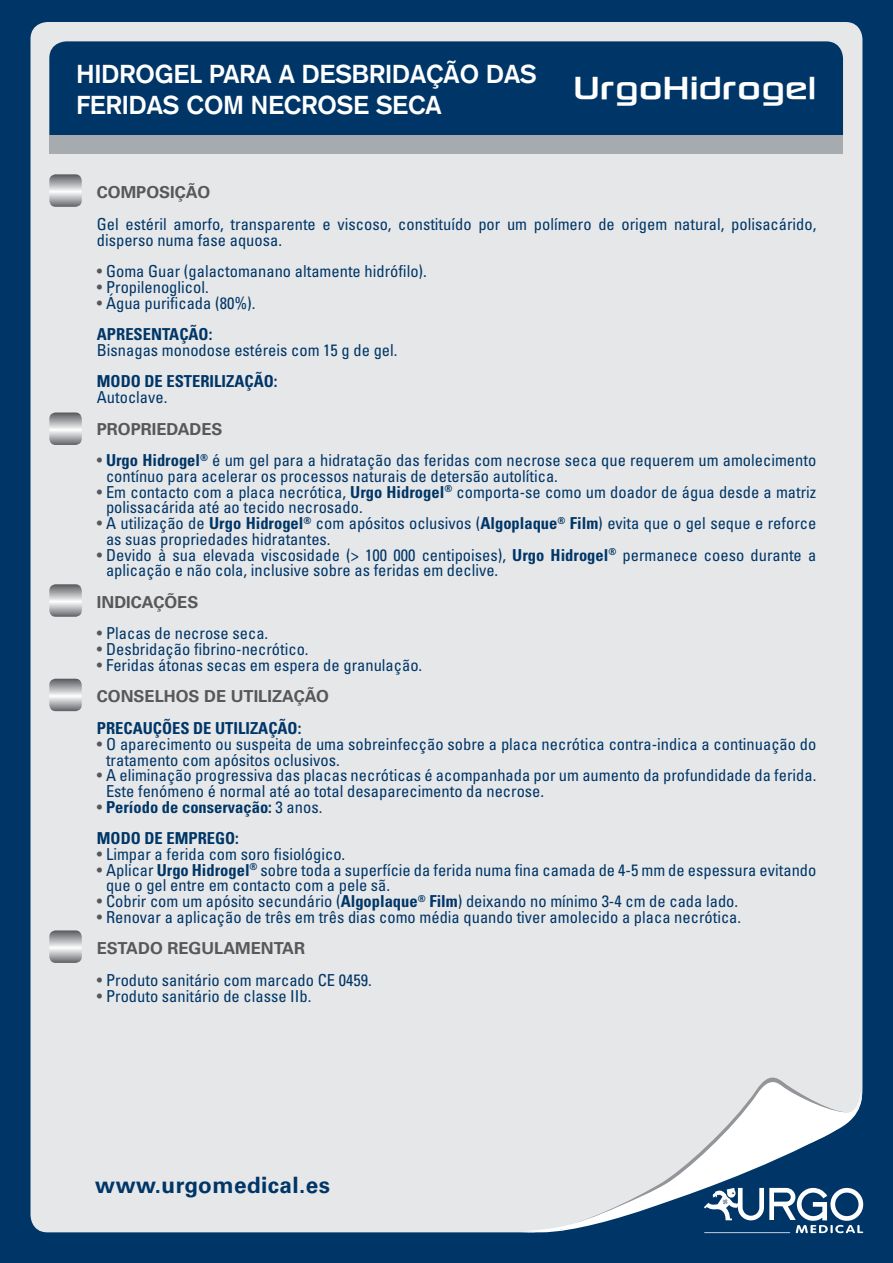
<style>
.page{position:relative;width:893px;height:1263px;background:#003667}
.page>*{position:absolute;margin:0;border:0;box-sizing:border-box;transform-origin:0 0}
.t1{font:700 45px "Sony Sketch EF";color:#fff}
.t2{font:700 25.5px/30.6px "Akzidenz Grotesk";color:#fff}
.t3{font:700 22.5px "Univers LT Std";letter-spacing:.02em;color:#003667}
.t4{font:condensed 16.5px/15.8px "Univers LT Std";color:#003667}
.t5{font:700 condensed 16.5px/31.5px "Univers LT Std";color:#003667}
.t6{font:700 16.5px "Univers LT Std";color:#57585a}
.s1{color:#57585a}
.s2{font-weight:700}
.s3{font-weight:700;font-stretch:normal;color:#57585a}
.s4{font-weight:400;color:#57585a}
.s5{font-weight:400}
</style>
<div class="page">
<div style="left:31px;top:22px;width:831px;height:1210px;background:#e6e7e9"></div>
<svg style="left:704px;top:1198px;width:159px;height:35px"></svg>
<div style="left:549px;top:1071px;width:310px;height:5px;background:#e6e7e9"></div>
<svg style="left:518px;top:1076px;width:344px;height:155px;fill:#e6e7e9"></svg>
<svg style="left:49px;top:41px;width:794px;height:94px"></svg>
<div style="left:49px;top:135px;width:794px;height:18px;background:#a6abb0"></div>
<svg style="left:49px;top:174px;width:33px;height:33px"></svg>
<svg style="left:49px;top:412px;width:33px;height:33px"></svg>
<svg style="left:49px;top:584px;width:33px;height:33px"></svg>
<svg style="left:49px;top:679px;width:33px;height:32px"></svg>
<svg style="left:49px;top:930px;width:33px;height:33px"></svg>
<h2 class="t2" style="left:77px;top:59px;width:462px">HIDROGEL PARA A DESBRIDAÇÃO DAS<br>FERIDAS COM NECROSE SECA</h2>
<h1 class="t1" style="left:574px;top:62px;width:244px">UrgoHidrogel</h1>
<p class="t6" style="left:97px;top:183px;width:115px">COMPOSIÇÃO</p>
<p class="t4" style="left:97px;top:216px;width:721px">Gel estéril amorfo, transparente e viscoso, constituído por um polímero de origem natural, polisacárido, disperso numa fase aquosa.</p>
<p class="t4" style="left:97px;top:263px;width:331px"><span class="s1">•</span> Goma Guar (galactomanano altamente hidrófilo).</p>
<p class="t4" style="left:97px;top:279px;width:113px"><span class="s1">•</span> Propilenoglicol.</p>
<p class="t4" style="left:97px;top:287px;width:160px;line-height:31.5px"><span class="s1">•</span> Água purificada (80%).<br><span class="s2">APRESENTAÇÃO:</span></p>
<p class="t4" style="left:97px;top:342px;width:302px">Bisnagas monodose estéreis com 15 g de gel.</p>
<p class="t5" style="left:97px;top:366px;width:182px">MODO DE ESTERILIZAÇÃO:</p>
<p class="t4" style="left:97px;top:389px;width:72px">Autoclave.</p>
<p class="t6" style="left:97px;top:419px;width:124px">PROPRIEDADES</p>
<p class="t4" style="left:106px;top:452px;width:712px;text-indent:-9px"><span class="s1">•</span> <span class="s2">Urgo Hidrogel</span><sup>®</sup> é um gel para a hidratação das feridas com necrose seca que requerem um amolecimento contínuo para acelerar os processos naturais de detersão autolítica.</p>
<p class="t4" style="left:106px;top:484px;width:712px;text-indent:-9px"><span class="s1">•</span> Em contacto com a placa necrótica, <span class="s2">Urgo Hidrogel</span><sup>®</sup> comporta-se como um doador de água desde a matriz polissacárida até ao tecido necrosado.</p>
<p class="t4" style="left:106px;top:515px;width:712px;text-indent:-9px"><span class="s1">•</span> A utilização de <span class="s2">Urgo Hidrogel</span><sup>®</sup> com apósitos oclusivos (<span class="s2">Algoplaque</span><sup>®</sup> <span class="s2">Film</span>) evita que o gel seque e reforce as suas propriedades hidratantes.</p>
<p class="t4" style="left:106px;top:547px;width:712px;text-indent:-9px"><span class="s1">•</span> Devido à sua elevada viscosidade (&gt; 100 000 centipoises), <span class="s2">Urgo Hidrogel</span><sup>®</sup> permanece coeso durante a aplicação e não cola, inclusive sobre as feridas em declive.</p>
<p class="t6" style="left:97px;top:592px;width:100px">INDICAÇÕES</p>
<p class="t4" style="left:97px;top:625px;width:173px"><span class="s1">•</span> Placas de necrose seca.</p>
<p class="t4" style="left:97px;top:641px;width:213px"><span class="s1">•</span> Desbridação fibrino-necrótico.</p>
<p class="t4" style="left:97px;top:649px;width:327px;line-height:31.5px"><span class="s1">•</span> Feridas átonas secas em espera de granulação.<br><span class="s3">CONSELHOS DE UTILIZAÇÃO</span></p>
<p class="t5" style="left:97px;top:712px;width:206px">PRECAUÇÕES DE UTILIZAÇÃO:</p>
<p class="t4" style="left:106px;top:736px;width:712px;text-indent:-9px"><span class="s1">•</span> O aparecimento ou suspeita de uma sobreinfecção sobre a placa necrótica contra-indica a continuação do tratamento com apósitos oclusivos.</p>
<p class="t4" style="left:106px;top:767px;width:712px;text-indent:-9px"><span class="s1">•</span> A eliminação progressiva das placas necróticas é acompanhada por um aumento da profundidade da ferida.<br>Este fenómeno é normal até ao total desaparecimento da necrose.</p>
<p class="t5" style="left:97px;top:791px;width:227px"><span class="s4">•</span> Período de conservação: <span class="s5">3 anos.<br></span>MODO DE EMPREGO:</p>
<p class="t4" style="left:97px;top:846px;width:250px"><span class="s1">•</span> Limpar a ferida com soro fisiológico.</p>
<p class="t4" style="left:106px;top:862px;width:712px;text-indent:-9px"><span class="s1">•</span> Aplicar <span class="s2">Urgo Hidrogel</span><sup>®</sup> sobre toda a superfície da ferida numa fina camada de 4-5 mm de espessura evitando que o gel entre em contacto com a pele sã.</p>
<p class="t4" style="left:97px;top:893px;width:643px"><span class="s1">•</span> Cobrir com um apósito secundário (<span class="s2">Algoplaque</span><sup>®</sup> <span class="s2">Film</span>) deixando no mínimo 3-4 cm de cada lado.</p>
<p class="t4" style="left:97px;top:901px;width:646px;line-height:31.5px"><span class="s1">•</span> Renovar a aplicação de três em três dias como média quando tiver amolecido a placa necrótica.<br><span class="s3">ESTADO REGULAMENTAR</span></p>
<p class="t4" style="left:97px;top:972px;width:276px"><span class="s1">•</span> Produto sanitário com marcado CE 0459.</p>
<p class="t4" style="left:97px;top:988px;width:216px"><span class="s1">•</span> Produto sanitário de classe IIb.</p>
<h3 class="t3" style="left:95px;top:1172px;width:236px">WWW.URGOMEDICAL.ES</h3>
</div>
